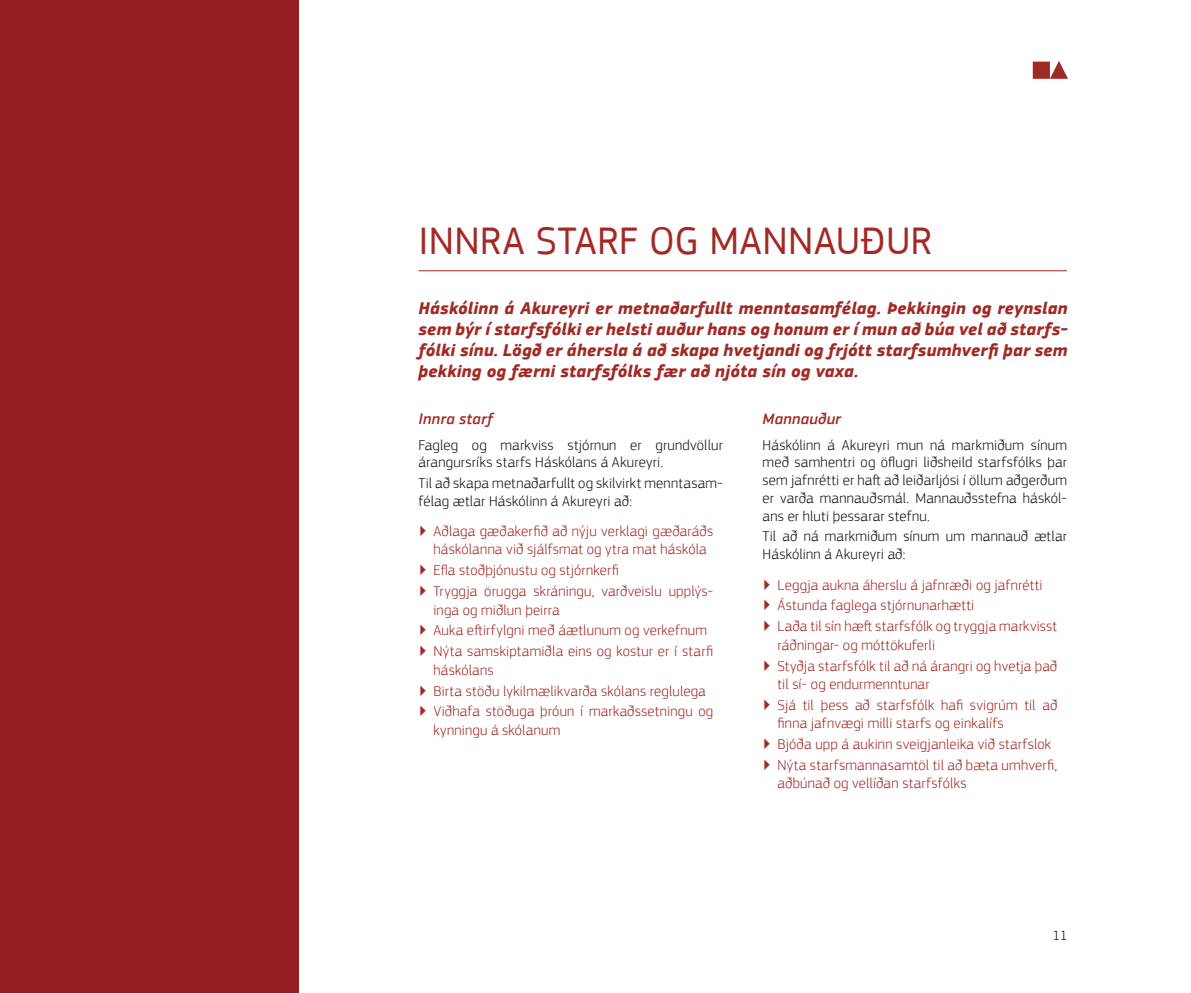
<style>
.page{position:relative;width:1191px;height:993px;background:#fff}
.page>*{position:absolute;margin:0;border:0;box-sizing:border-box;transform-origin:0 0}
.t1{font:40.25px "PF Square Sans Pro";letter-spacing:.015em;color:#a22a25}
.t2{font:italic 700 17.5px/21px "PF Square Sans Pro";letter-spacing:.01em;color:#a22a25;text-align:justify}
.t3{font:italic 500 15.75px "PF Square Sans Pro";letter-spacing:.02em;color:#a22a25}
.t4{font:300 14.88px/20.8px "PF Square Sans Pro";letter-spacing:.015em;color:#a22a25}
.t5{font:300 14.88px/17.8px "PF Square Sans Pro";letter-spacing:.015em;color:#111212}
.t6{font:300 14px "PF Square Sans Pro";color:#111212}
</style>
<div class="page">
<hr style="left:418px;top:270px;width:649px;height:1px;background:#a22a25">
<div style="left:0;top:0;width:299px;height:992px;background:#931f22"></div>
<svg style="left:1032px;top:61px;width:36px;height:18px"></svg>
<h1 class="t1" style="left:418px;top:217px;width:515px">I NNRA STARF OG MANNAUÐUR</h1>
<p class="t2" style="left:418px;top:298px;width:651px">Háskólinn á Akureyri er metnaðarfullt menntasamfélag. Þekkingin og reynslan sem býr í starfsfólki er helsti auður hans og honum er í mun að búa vel að starfs&shy;fólki sínu. Lögð er áhersla á að skapa hvetjandi og frjótt starfsumhverfi þar sem þekking og færni starfsfólks fær að njóta sín og vaxa.</p>
<p class="t3" style="left:418px;top:409px;width:76px">Innra starf</p>
<p class="t5" style="left:418px;top:435px;width:306px">Fagleg og markviss stjórnun er grundvöllur árangursríks starfs Háskólans á Akureyri.</p>
<p class="t5" style="left:418px;top:473px;width:306px">Til að skapa metnaðarfullt og skilvirkt menntasam&shy;félag ætlar Háskólinn á Akureyri að:</p>
<p class="t4" style="left:418px;top:521px;width:296px;line-height:18.4px;text-align:center">▶ Aðlaga gæðakerfið að nýju verklagi gæðaráðs háskólanna við sjálfsmat og ytra mat háskóla</p>
<p class="t4" style="left:418px;top:559px;width:296px">▶ Efla stoðþjónustu og stjórnkerfi<br>▶ Tryggja örugga skráningu, varðveislu upplýs-</p>
<p class="t4" style="left:418px;top:599px;width:296px;text-indent:15px">inga og miðlun þeirra<br>▶ Auka eftirfylgni með áætlunum og verkefnum ▶ Nýta samskiptamiðla eins og kostur er í starfi</p>
<p class="t4" style="left:418px;top:659px;width:296px;text-indent:15px">háskólans<br>▶ Birta stöðu lykilmælikvarða skólans reglulega ▶ Viðhafa stöðuga þróun í markaðssetningu og</p>
<p class="t4" style="left:433px;top:719px;width:128px">kynningu á skólanum</p>
<p class="t3" style="left:762px;top:409px;width:80px">Mannauður</p>
<p class="t5" style="left:762px;top:435px;width:306px;text-align:justify">Háskólinn á Akureyri mun ná markmiðum sínum með samhentri og öflugri liðsheild starfsfólks þar sem jafnrétti er haft að leiðarljósi í öllum aðgerðum er varða mannauðsmál. Mannauðsstefna háskól&shy;ans er hluti þessarar stefnu.</p>
<p class="t5" style="left:762px;top:527px;width:306px">Til að ná markmiðum sínum um mannauð ætlar<br>Háskólinn á Akureyri að:</p>
<p class="t4" style="left:762px;top:574px;width:296px">▶ Leggja aukna áherslu á jafnræði og jafnrétti<br>▶ Ástunda faglega stjórnunarhætti<br>▶ Laða til sín hæft starfsfólk og tryggja markvisst</p>
<p class="t4" style="left:762px;top:634px;width:296px;text-indent:15px">ráðningar- og móttökuferli<br>▶ Styðja starfsfólk til að ná árangri og hvetja það</p>
<p class="t4" style="left:762px;top:673px;width:296px;text-indent:15px">til sí- og endurmenntunar<br>▶ Sjá til þess að starfsfólk hafi svigrúm til að</p>
<p class="t4" style="left:762px;top:712px;width:296px;text-indent:15px">finna jafnvægi milli starfs og einkalífs<br>▶ Bjóða upp á aukinn sveigjanleika við starfslok ▶ Nýta starfsmannasamtöl til að bæta umhverfi,</p>
<p class="t4" style="left:777px;top:772px;width:191px">aðbúnað og vellíðan starfsfólks</p>
<p class="t6" style="left:1052px;top:926px;width:17px">11</p>
</div>
